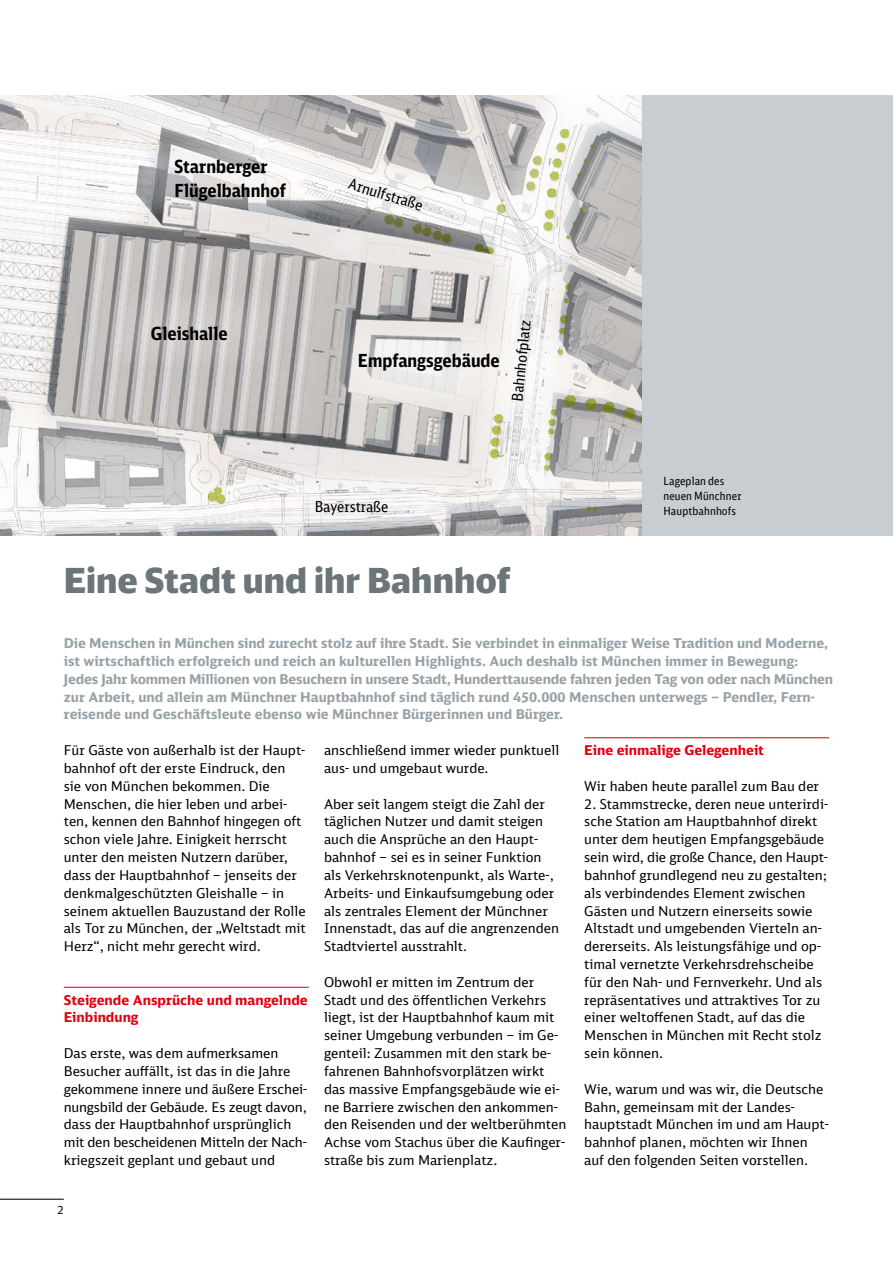
<style>
.page{position:relative;width:893px;height:1263px;background:#fff}
.page>*{position:absolute;margin:0;border:0;box-sizing:border-box;transform-origin:0 0}
.t1{font:900 34.5px "DB Head";letter-spacing:.005em;color:#6c757a}
.t2{font:700 18px/23.7px "DB Sans Cond";color:#000}
.t3{font:15px "DB Sans Cond";letter-spacing:-.005em;color:#000}
.t4{font:13.5px/17.9px "DB Sans";color:#000}
.t5{font:700 13.5px/17.9px "DB Sans";letter-spacing:-.005em;color:#9aa2a7}
.t6{font:700 13.5px/17.9px "DB Sans";color:#e3000f}
.t7{font:11.25px/14.9px "DB Sans Cond";letter-spacing:.015em;color:#000}
.t8{font:11.25px "DB Sans";color:#000}
</style>
<div class="page">
<img style="left:0;top:96px;width:642px;height:440px">
<svg style="left:98px;top:292px;width:183px;height:76px;background:#c2bfbe"></svg>
<svg style="left:336px;top:328px;width:183px;height:76px;fill:#efecea"></svg>
<svg style="left:141px;top:139px;width:178px;height:76px"></svg>
<hr style="left:64px;top:987px;width:245px;height:1px;background:#e3000f">
<hr style="left:584px;top:737px;width:245px;height:1px;background:#e3000f">
<div style="left:642px;top:96px;width:251px;height:440px;background:#c7cdd0"></div>
<hr style="left:0;top:1199px;width:64px;height:1px;background:#000">
<h2 class="t2" style="left:174px;top:155px;width:113px">Starnberger<br>Flügelbahnhof</h2>
<p class="t3" style="left:352px;top:174px;width:78px;rotate:17deg">Arnulfstraße</p>
<h2 class="t2" style="left:151px;top:321px;width:78px">Gleishalle</h2>
<h2 class="t2" style="left:358px;top:349px;width:143px">Empfangsgebäude</h2>
<p class="t3" style="left:508px;top:400px;width:83px;rotate:-84deg">Bahnhofplatz</p>
<p class="t3" style="left:315px;top:497px;width:75px">Bayerstraße</p>
<h1 class="t1" style="left:64px;top:558px;width:448px">Eine Stadt und ihr Bahnhof</h1>
<p class="t7" style="left:663px;top:473px;width:80px">Lageplan des neuen Münchner<br>Hauptbahnhofs</p>
<p class="t5" style="left:64px;top:634px;width:771px">Die Menschen in München sind zurecht stolz auf ihre Stadt. Sie verbindet in einmaliger Weise Tradition und Moderne, ist wirtschaftlich erfolgreich und reich an kulturellen Highlights. Auch deshalb ist München immer in Bewegung:<br>Jedes Jahr kommen Millionen von Besuchern in unsere Stadt, Hunderttausende fahren jeden Tag von oder nach München zur Arbeit, und allein am Münchner Hauptbahnhof sind täglich rund 450.000 Menschen unterwegs – Pendler, Fern&shy;reisende und Geschäftsleute ebenso wie Münchner Bürgerinnen und Bürger.</p>
<p class="t4" style="left:64px;top:741px;width:243px">Für Gäste von außerhalb ist der Haupt&shy;bahnhof oft der erste Eindruck, den sie von München bekommen. Die Menschen, die hier leben und arbei&shy;ten, kennen den Bahnhof hingegen oft schon viele Jahre. Einigkeit herrscht unter den meisten Nutzern darüber, dass der Hauptbahnhof – jenseits der denkmalgeschützten Gleishalle – in seinem aktuellen Bauzustand der Rolle als Tor zu München, der „Weltstadt mit Herz“, nicht mehr gerecht wird.</p>
<p class="t6" style="left:64px;top:990px;width:245px">Steigende Ansprüche und mangelnde<br>Einbindung</p>
<p class="t4" style="left:64px;top:1044px;width:245px">Das erste, was dem aufmerksamen Besucher auffällt, ist das in die Jahre gekommene innere und äußere Erschei&shy;nungsbild der Gebäude. Es zeugt davon, dass der Hauptbahnhof ursprünglich mit den bescheidenen Mitteln der Nach&shy;kriegszeit geplant und gebaut und</p>
<p class="t8" style="left:57px;top:1203px;width:8px">2</p>
<p class="t4" style="left:324px;top:741px;width:237px">anschließend immer wieder punktuell aus- und umgebaut wurde.</p>
<p class="t4" style="left:324px;top:794px;width:237px">Aber seit langem steigt die Zahl der täglichen Nutzer und damit steigen auch die Ansprüche an den Haupt&shy;bahnhof – sei es in seiner Funktion als Verkehrsknotenpunkt, als Warte-, Arbeits- und Einkaufsumgebung oder als zentrales Element der Münchner Innenstadt, das auf die angrenzenden Stadtviertel ausstrahlt.</p>
<p class="t4" style="left:324px;top:973px;width:244px">Obwohl er mitten im Zentrum der Stadt und des öffentlichen Verkehrs liegt, ist der Hauptbahnhof kaum mit seiner Umgebung verbunden – im Ge&shy;genteil: Zusammen mit den stark be&shy;fahrenen Bahnhofsvorplätzen wirkt das massive Empfangsgebäude wie ei&shy;ne Barriere zwischen den ankommen&shy;den Reisenden und der weltberühmten Achse vom Stachus über die Kaufinger&shy;straße bis zum Marienplatz.</p>
<p class="t6" style="left:584px;top:741px;width:181px">Eine einmalige Gelegenheit</p>
<p class="t4" style="left:584px;top:777px;width:236px">Wir haben heute parallel zum Bau der</p>
<p class="t4" style="left:584px;top:794px;width:245px">2. Stammstrecke, deren neue unterirdi&shy;sche Station am Hauptbahnhof direkt unter dem heutigen Empfangsgebäude sein wird, die große Chance, den Haupt&shy;bahnhof grundlegend neu zu gestalten; als verbindendes Element zwischen Gästen und Nutzern einerseits sowie Altstadt und umgebenden Vierteln an&shy;dererseits. Als leistungsfähige und op&shy;timal vernetzte Verkehrsdrehscheibe für den Nah- und Fernverkehr. Und als repräsentatives und attraktives Tor zu einer weltoffenen Stadt, auf das die Menschen in München mit Recht stolz sein können.</p>
<p class="t4" style="left:584px;top:1080px;width:246px">Wie, warum und was wir, die Deutsche Bahn, gemeinsam mit der Landes&shy;hauptstadt München im und am Haupt&shy;bahnhof planen, möchten wir Ihnen auf den folgenden Seiten vorstellen.</p>
</div>
